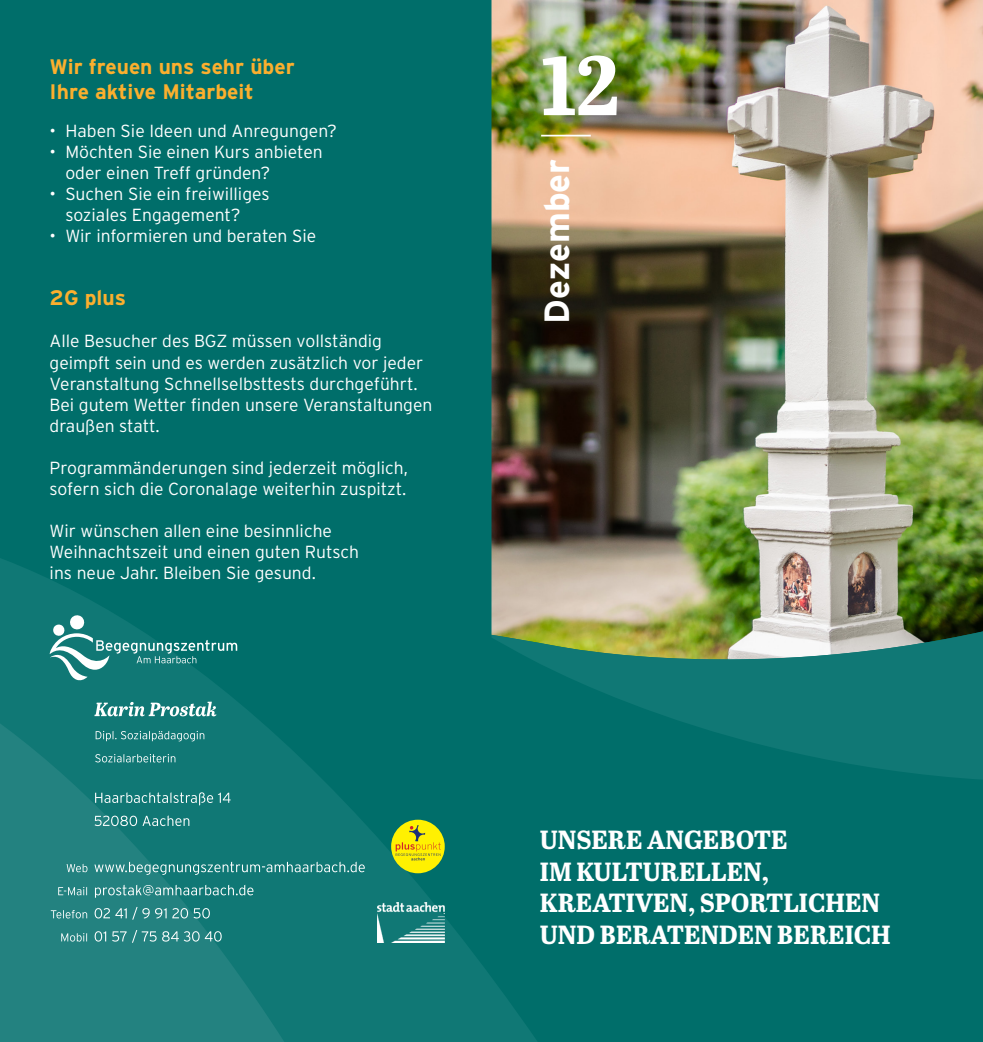
<style>
.page{position:relative;width:983px;height:1042px;background:#fff}
.page>*{position:absolute;margin:0;border:0;box-sizing:border-box;transform-origin:0 0}
.t1{font:700 84px "Abril Titling";color:#fff}
.t2{font:700 35px "Interstate";color:#fff}
.t3{font:700 26.25px/31.5px "Abril Titling";color:#fff}
.t4{font:700 21px/24.5px "Interstate";color:#fbaf2e}
.t5{font:300 17.5px/21px "Interstate";color:#fff}
</style>
<div class="page">
<div style="left:0;top:0;width:982px;height:1042px;background:#006e6a"></div>
<svg style="left:0;top:558px;width:537px;height:484px"></svg>
<img style="left:491px;top:0;width:491px;height:624px">
<svg style="left:95px;top:930px;width:127px;height:13px;background:#499795"></svg>
<svg style="left:95px;top:907px;width:115px;height:12px"></svg>
<svg style="left:95px;top:884px;width:158px;height:14px"></svg>
<svg style="left:94px;top:861px;width:271px;height:14px"></svg>
<svg style="left:95px;top:815px;width:94px;height:11px"></svg>
<svg style="left:95px;top:792px;width:135px;height:13px"></svg>
<svg style="left:61px;top:933px;width:26px;height:8px"></svg>
<svg style="left:51px;top:910px;width:36px;height:8px"></svg>
<svg style="left:58px;top:887px;width:29px;height:8px"></svg>
<svg style="left:67px;top:864px;width:20px;height:8px"></svg>
<svg style="left:95px;top:754px;width:80px;height:8px"></svg>
<svg style="left:96px;top:731px;width:108px;height:10px"></svg>
<svg style="left:94px;top:702px;width:122px;height:14px"></svg>
<svg style="left:50px;top:614px;width:187px;height:67px"></svg>
<div style="left:391px;top:819px;width:53px;height:54px;background:#fff101;border-radius:50%"></div>
<svg style="left:395px;top:825px;width:45px;height:35px"></svg>
<img style="left:377px;top:902px;width:67px;height:41px">
<svg style="left:491px;top:624px;width:491px;height:157px;fill:#107875"></svg>
<hr style="left:541px;top:135px;width:49px;height:1px;background:#fff">
<p class="t4" style="left:50px;top:55px;width:246px">Wir freuen uns sehr über<br>Ihre aktive Mitarbeit</p>
<p class="t5" style="left:50px;top:121px;width:289px">• Haben Sie Ideen und Anregungen?</p>
<p class="t5" style="left:65px;top:142px;width:259px;text-indent:-16px">• Möchten Sie einen Kurs anbieten oder einen Treff gründen?</p>
<p class="t5" style="left:65px;top:184px;width:206px;text-indent:-16px">• Suchen Sie ein freiwilliges soziales Engagement?</p>
<p class="t5" style="left:50px;top:226px;width:268px">• Wir informieren und beraten Sie</p>
<p class="t4" style="left:50px;top:286px;width:78px">2G plus</p>
<p class="t5" style="left:50px;top:331px;width:384px">Alle Besucher des BGZ müssen vollständig geimpft sein und es werden zusätzlich vor jeder Veranstaltung Schnellselbsttests durchgeführt.<br>Bei gutem Wetter finden unsere Veranstaltungen draußen statt.</p>
<p class="t5" style="left:50px;top:457px;width:360px">Programmänderungen sind jederzeit möglich, sofern sich die Coronalage weiterhin zuspitzt.</p>
<p class="t5" style="left:50px;top:520px;width:311px">Wir wünschen allen eine besinnliche<br>Weihnachtszeit und einen guten Rutsch ins neue Jahr. Bleiben Sie gesund.</p>
<h1 class="t1" style="left:541px;top:24px;width:80px">12</h1>
<h2 class="t2" style="left:537px;top:324px;width:166px;rotate:-90deg">Dezember</h2>
<h3 class="t3" style="left:539px;top:823px;width:352px">UNSERE ANGEBOTE<br>IM KULTURELLEN,<br>KREATIVEN, SPORTLICHEN<br>UND BERATENDEN BEREICH</h3>
</div>
